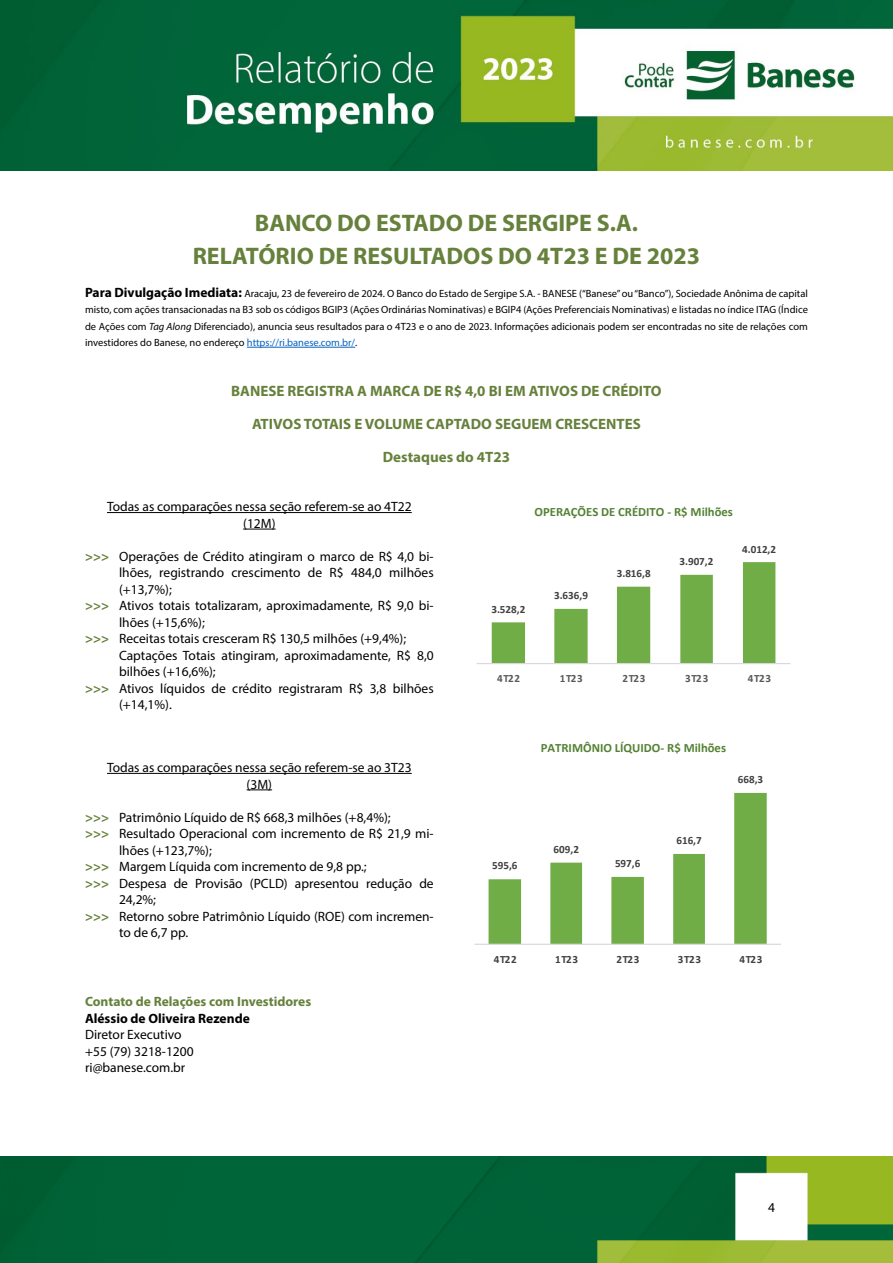
<style>
.page{position:relative;width:893px;height:1263px;background:#fff}
.page>*{position:absolute;margin:0;border:0;box-sizing:border-box;transform-origin:0 0}
.t1{font:700 24px/33px "Myriad Pro";color:#66813c;text-align:center}
.t2{font:700 15px "Myriad Pro";color:#66813c}
.t3{font:13.5px/16.5px "Myriad Pro";color:#000}
.t4{font:700 13.5px/16.5px "Myriad Pro";color:#66813c}
.t5{font:700 13.5px "Myriad Pro";color:#000}
.t6{font:700 12.75px "Calibri";color:#548235}
.t7{font:700 11.1px "Calibri";color:#404040}
.t8{font:700 11.1px "Calibri";letter-spacing:.065em;color:#595959}
.t9{font:10.5px/16.5px "Myriad Pro";color:#000;text-align:justify}
.s1{font-weight:700;font-size:13.5px}
.s2{font-style:italic}
.s3{color:#0563c1}
</style>
<div class="page">
<img style="left:0;top:0;width:893px;height:170px">
<img style="left:0;top:1156px;width:893px;height:107px">
<hr style="left:247px;top:347px;width:108px;height:1px;background:#0563c1">
<hr style="left:107px;top:512px;width:305px;height:1px;background:#000">
<hr style="left:243px;top:529px;width:33px;height:1px;background:#000">
<hr style="left:107px;top:773px;width:305px;height:1px;background:#000">
<svg style="left:247px;top:789px;width:25px;height:1px"></svg>
<svg style="left:492px;top:562px;width:283px;height:101px"></svg>
<hr style="left:477px;top:663px;width:313px;height:1px;background:#d9d9d9">
<svg style="left:489px;top:793px;width:278px;height:151px"></svg>
<hr style="left:474px;top:944px;width:307px;height:1px;background:#d9d9d9">
<h1 class="t1" style="left:193px;top:205px;width:509px">BANCO DO ESTADO DE SERGIPE S.A.<br>RELATÓRIO DE RESULTADOS DO 4T23 E DE 2023</h1>
<p class="t9" style="left:85px;top:285px;width:724px"><span class="s1">Para Divulgação Imediata:</span> Aracaju, 23 de fevereiro de 2024. O Banco do Estado de Sergipe S.A. - BANESE (“Banese” ou “Banco”), Sociedade Anônima de capital misto, com ações transacionadas na B3 sob os códigos BGIP3 (Ações Ordinárias Nominativas) e BGIP4 (Ações Preferenciais Nominativas) e listadas no índice ITAG (Índice de Ações com <span class="s2">Tag Along</span> Diferenciado), anuncia seus resultados para o 4T23 e o ano de 2023. Informações adicionais podem ser encontradas no site de relações com investidores do Banese, no endereço <span class="s3">https://ri.banese.com.br/</span>.</p>
<p class="t2" style="left:231px;top:381px;width:432px">BANESE REGISTRA A MARCA DE R$ 4,0 BI EM ATIVOS DE CRÉDITO</p>
<p class="t2" style="left:252px;top:414px;width:390px">ATIVOS TOTAIS E VOLUME CAPTADO SEGUEM CRESCENTES</p>
<p class="t2" style="left:383px;top:447px;width:129px">Destaques do 4T23</p>
<p class="t3" style="left:107px;top:498px;width:306px;text-align:center">Todas as comparações nessa seção referem-se ao 4T22 (12M)</p>
<p class="t3" style="left:119px;top:548px;width:316px">Operações de Crédito atingiram o marco de R$ 4,0 bi&shy;lhões, registrando crescimento de R$ 484,0 milhões (+13,7%);<br>Ativos totais totalizaram, aproximadamente, R$ 9,0 bi&shy;lhões (+15,6%);<br>Receitas totais cresceram R$ 130,5 milhões (+9,4%); Captações Totais atingiram, aproximadamente, R$ 8,0 bilhões (+16,6%);<br>Ativos líquidos de crédito registraram R$ 3,8 bilhões (+14,1%).</p>
<p class="t4" style="left:85px;top:547px;width:26px">&gt;&gt;&gt;</p>
<p class="t4" style="left:85px;top:597px;width:26px">&gt;&gt;&gt;</p>
<p class="t4" style="left:85px;top:630px;width:26px">&gt;&gt;&gt;</p>
<p class="t4" style="left:85px;top:679px;width:26px">&gt;&gt;&gt;</p>
<p class="t3" style="left:107px;top:759px;width:306px;text-align:center">Todas as comparações nessa seção referem-se ao 3T23 (3M)</p>
<p class="t3" style="left:119px;top:808px;width:316px">Patrimônio Líquido de R$ 668,3 milhões (+8,4%); Resultado Operacional com incremento de R$ 21,9 mi&shy;lhões (+123,7%);<br>Margem Líquida com incremento de 9,8 pp.;<br>Despesa de Provisão (PCLD) apresentou redução de 24,2%;<br>Retorno sobre Patrimônio Líquido (ROE) com incremen&shy;to de 6,7 pp.</p>
<p class="t4" style="left:85px;top:808px;width:26px">&gt;&gt;&gt; &gt;&gt;&gt;</p>
<p class="t4" style="left:85px;top:858px;width:26px">&gt;&gt;&gt; &gt;&gt;&gt;</p>
<p class="t4" style="left:85px;top:907px;width:26px">&gt;&gt;&gt;</p>
<p class="t4" style="left:85px;top:993px;width:228px">Contato de Relações com Investidores</p>
<p class="t5" style="left:85px;top:1009px;width:166px">Aléssio de Oliveira Rezende</p>
<p class="t3" style="left:85px;top:1026px;width:110px">Diretor Executivo +55 (79) 3218-1200 ri@banese.com.br</p>
<p class="t6" style="left:535px;top:503px;width:200px">OPERAÇÕES DE CRÉDITO - R$ Milhões</p>
<p class="t7" style="left:491px;top:601px;width:35px">3.528,2</p>
<p class="t7" style="left:554px;top:588px;width:35px">3.636,9</p>
<p class="t7" style="left:617px;top:566px;width:35px">3.816,8</p>
<p class="t7" style="left:679px;top:554px;width:35px">3.907,2</p>
<p class="t7" style="left:742px;top:541px;width:35px">4.012,2</p>
<p class="t8" style="left:497px;top:670px;width:25px">4T22</p>
<p class="t8" style="left:560px;top:670px;width:25px">1T23</p>
<p class="t8" style="left:622px;top:670px;width:25px">2T23</p>
<p class="t8" style="left:685px;top:670px;width:25px">3T23</p>
<p class="t8" style="left:748px;top:670px;width:25px">4T23</p>
<p class="t7" style="left:492px;top:857px;width:27px">595,6</p>
<p class="t6" style="left:541px;top:738px;width:187px">PATRIMÔNIO LÍQUIDO- R$ Milhões</p>
<p class="t7" style="left:738px;top:772px;width:27px">668,3</p>
<p class="t7" style="left:554px;top:841px;width:27px">609,2</p>
<p class="t7" style="left:615px;top:855px;width:27px">597,6</p>
<p class="t7" style="left:676px;top:833px;width:27px">616,7</p>
<p class="t7" style="left:494px;top:951px;width:25px">4T22</p>
<p class="t7" style="left:555px;top:951px;width:25px">1T23</p>
<p class="t7" style="left:616px;top:951px;width:25px">2T23</p>
<p class="t7" style="left:678px;top:951px;width:25px">3T23</p>
<p class="t7" style="left:739px;top:951px;width:25px">4T23</p>
<p class="t3" style="left:768px;top:1199px;width:8px">4</p>
</div>
